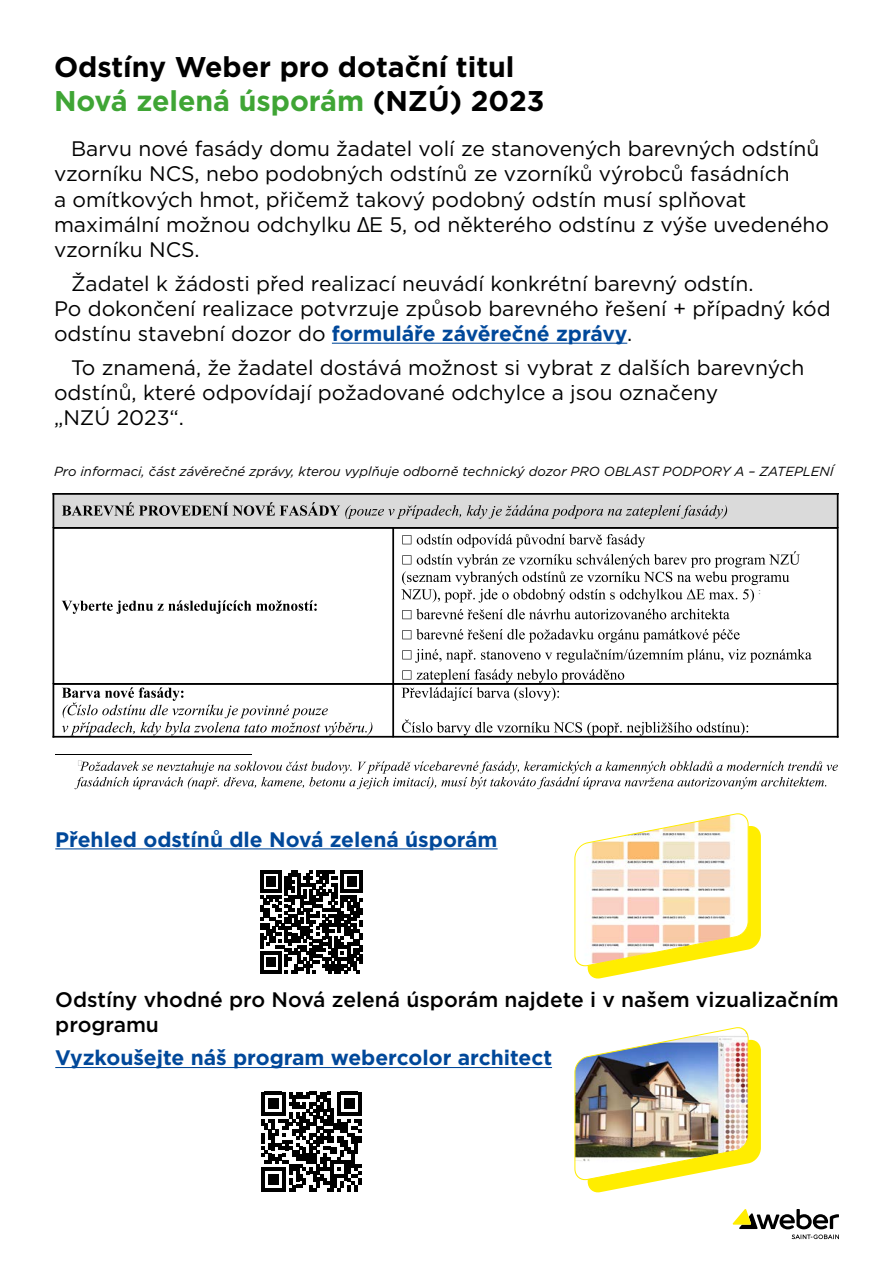
<style>
.page{position:relative;width:893px;height:1263px;background:#fff}
.page>*{position:absolute;margin:0;border:0;box-sizing:border-box;transform-origin:0 0}
.t1{font:700 28.5px/34.2px "Gotham";color:#000}
.t2{font:21px/25.2px "Gotham";color:#000}
.t3{font:700 21px "Gotham";color:#00489a}
.t4{font:500 21px/25.2px "Gotham";color:#000}
.t5{font:italic 13.2px "Gotham";color:#000}
.t6{font:8.7px "Times New Roman";color:#000}
.s1{color:#3fa535}
.s2{font-family:"URWDIN"}
.s3{font-weight:700;color:#00489a}
</style>
<div class="page">
<hr style="left:55px;top:848px;width:443px;height:1px;background:#00489a">
<hr style="left:55px;top:1067px;width:497px;height:1px;background:#00489a">
<svg style="left:261px;top:1091px;width:100px;height:100px"></svg>
<svg style="left:260px;top:871px;width:103px;height:102px"></svg>
<div style="left:53px;top:493px;width:785px;height:34px;background:#dadada"></div>
<div style="left:53px;top:493px;width:785px;height:1px;border:1px solid #000"></div>
<div style="left:54px;top:527px;width:339px;height:1px;border:1px solid #000"></div>
<div style="left:393px;top:527px;width:444px;height:1px;border:1px solid #000"></div>
<div style="left:54px;top:683px;width:339px;height:1px;border:1px solid #000"></div>
<div style="left:393px;top:683px;width:444px;height:1px;border:1px solid #000"></div>
<div style="left:53px;top:736px;width:340px;height:1px;border:1px solid #000"></div>
<div style="left:393px;top:736px;width:445px;height:1px;border:1px solid #000"></div>
<div style="left:53px;top:493px;width:1px;height:35px;border:1px solid #000"></div>
<div style="left:53px;top:527px;width:1px;height:157px;border:1px solid #000"></div>
<div style="left:53px;top:683px;width:1px;height:54px;border:1px solid #000"></div>
<div style="left:393px;top:528px;width:1px;height:156px;border:1px solid #000"></div>
<div style="left:393px;top:683px;width:1px;height:53px;border:1px solid #000"></div>
<div style="left:837px;top:493px;width:1px;height:35px;border:1px solid #000"></div>
<div style="left:837px;top:527px;width:1px;height:157px;border:1px solid #000"></div>
<div style="left:837px;top:683px;width:1px;height:54px;border:1px solid #000"></div>
<svg style="left:62px;top:502px;width:665px;height:17px"></svg>
<svg style="left:62px;top:600px;width:255px;height:14px"></svg>
<svg style="left:401px;top:534px;width:399px;height:68px"></svg>
<svg style="left:402px;top:609px;width:328px;height:10px"></svg>
<svg style="left:402px;top:629px;width:338px;height:13px"></svg>
<svg style="left:402px;top:649px;width:410px;height:14px"></svg>
<svg style="left:62px;top:687px;width:310px;height:48px"></svg>
<svg style="left:402px;top:669px;width:222px;height:32px"></svg>
<svg style="left:402px;top:719px;width:346px;height:16px"></svg>
<svg style="left:75px;top:761px;width:763px;height:28px"></svg>
<hr style="left:55px;top:754px;width:197px;height:1px;background:#000">
<hr style="left:332px;top:343px;width:295px;height:1px;background:#00489a">
<svg style="left:733px;top:1209px;width:106px;height:30px"></svg>
<svg style="left:574px;top:813px;width:187px;height:166px"></svg>
<img style="left:574px;top:1027px;width:187px;height:166px">
<h1 class="t1" style="left:54px;top:49px;width:492px">Odstíny Weber pro dotační titul<br><span class="s1">Nová zelená úsporám</span> (NZÚ) 2023</h1>
<p class="t2" style="left:54px;top:136px;width:776px;text-indent:17px">Barvu nové fasády domu žadatel volí ze stanovených barevných odstínů vzorníku NCS, nebo podobných odstínů ze vzorníků výrobců fasádních<br>a omítkových hmot, přičemž takový podobný odstín musí splňovat maximální možnou odchylku <span class="s2">Δ</span>E 5, od některého odstínu z výše uvedeného vzorníku NCS.</p>
<p class="t2" style="left:54px;top:270px;width:778px;text-indent:17px">Žadatel k žádosti před realizací neuvádí konkrétní barevný odstín.<br>Po dokončení realizace potvrzuje způsob barevného řešení + případný kód odstínu stavební dozor do <span class="s3">formuláře závěrečné zprávy</span>.</p>
<p class="t2" style="left:54px;top:354px;width:752px;text-indent:17px">To znamená, že žadatel dostává možnost si vybrat z dalších barevných odstínů, které odpovídají požadované odchylce a jsou označeny<br>„NZÚ 2023“.</p>
<p class="t5" style="left:54px;top:462px;width:781px">Pro informaci, část závěrečné zprávy, kterou vyplňuje odborně technický dozor PRO OBLAST PODPORY A – ZATEPLENÍ</p>
<p class="t3" style="left:55px;top:825px;width:444px">Přehled odstínů dle Nová zelená úsporám</p>
<p class="t6" style="left:758px;top:585px;width:4px">:</p>
<p class="t4" style="left:55px;top:986px;width:785px">Odstíny vhodné pro Nová zelená úsporám najdete i v našem vizualizačním programu</p>
<p class="t3" style="left:55px;top:1044px;width:498px">Vyzkoušejte náš program webercolor architect</p>
</div>
